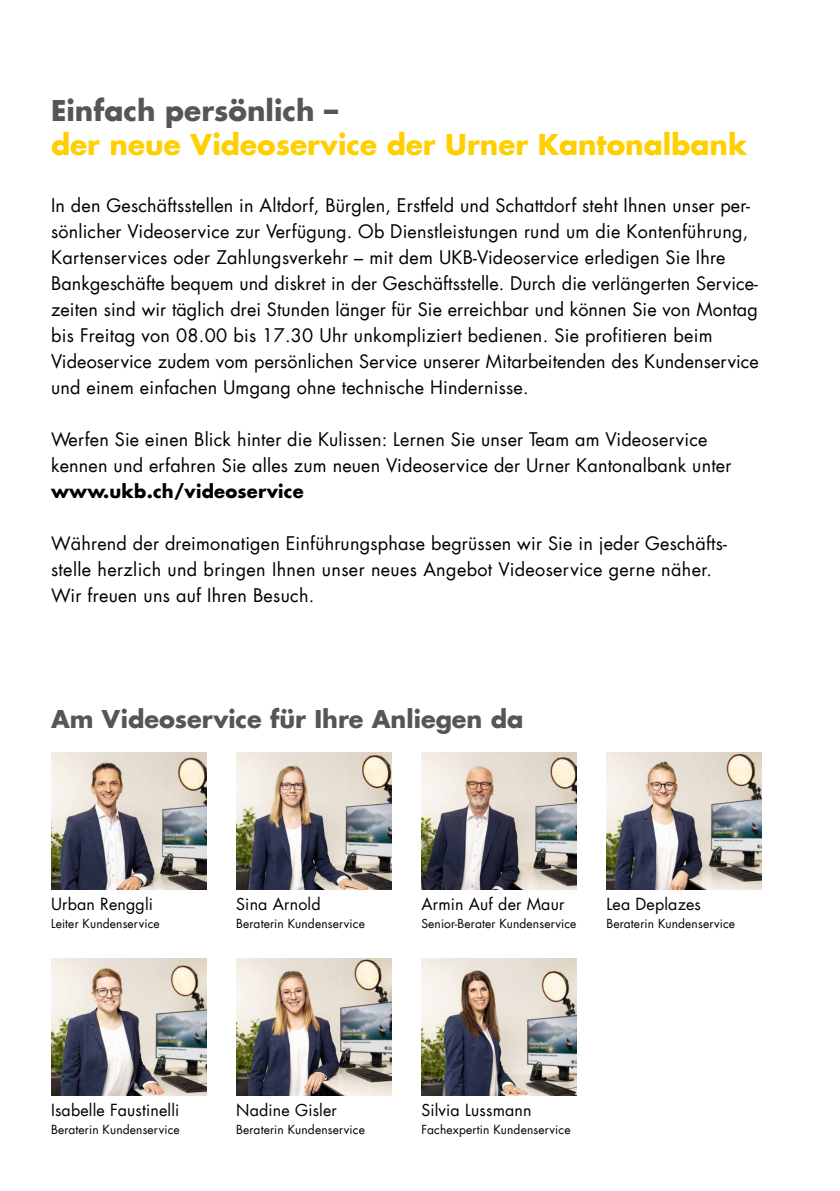
<style>
.page{position:relative;width:840px;height:1191px;background:#fff}
.page>*{position:absolute;margin:0;border:0;box-sizing:border-box;transform-origin:0 0}
.t1{font:700 28px "UKB Futura";color:#ffcf00}
.t2{font:700 28px "UKB Futura";color:#565655}
.t3{font:700 24px "UKB Futura";color:#565655}
.t4{font:18px/26px "UKB Futura";letter-spacing:.01em;color:#000}
.t5{font:700 18px "UKB Futura";letter-spacing:.01em;color:#000}
.t6{font:16px "UKB Futura";letter-spacing:.01em;color:#000}
.t7{font:12px "UKB Futura";letter-spacing:.01em;color:#000}
</style>
<div class="page">
<img style="left:51px;top:753px;width:155px;height:136px">
<img style="left:236px;top:753px;width:155px;height:136px">
<img style="left:421px;top:753px;width:155px;height:136px">
<img style="left:236px;top:959px;width:155px;height:136px">
<img style="left:421px;top:959px;width:155px;height:136px">
<img style="left:51px;top:959px;width:155px;height:136px">
<img style="left:606px;top:753px;width:155px;height:136px">
<h1 class="t2" style="left:51px;top:91px;width:288px">Einfach persönlich –</h1>
<h1 class="t1" style="left:51px;top:125px;width:697px">der neue Videoservice der Urner Kantonalbank</h1>
<p class="t4" style="left:51px;top:192px;width:709px">In den Geschäftsstellen in Altdorf, Bürglen, Erstfeld und Schattdorf steht Ihnen unser per&shy;sönlicher Videoservice zur Verfügung. Ob Dienstleistungen rund um die Kontenführung, Kartenservices oder Zahlungsverkehr – mit dem UKB-Videoservice erledigen Sie Ihre Bankgeschäfte bequem und diskret in der Geschäftsstelle. Durch die verlängerten Service&shy;zeiten sind wir täglich drei Stunden länger für Sie erreichbar und können Sie von Montag bis Freitag von 08.00 bis 17.30 Uhr unkompliziert bedienen. Sie profitieren beim Videoservice zudem vom persönlichen Service unserer Mitarbeitenden des Kundenservice und einem einfachen Umgang ohne technische Hindernisse.</p>
<p class="t4" style="left:51px;top:426px;width:681px">Werfen Sie einen Blick hinter die Kulissen: Lernen Sie unser Team am Videoservice kennen und erfahren Sie alles zum neuen Videoservice der Urner Kantonalbank unter</p>
<p class="t5" style="left:51px;top:479px;width:254px">www.ukb.ch/videoservice</p>
<p class="t4" style="left:51px;top:530px;width:677px">Während der dreimonatigen Einführungsphase begrüssen wir Sie in jeder Geschäfts&shy;stelle herzlich und bringen Ihnen unser neues Angebot Videoservice gerne näher.<br>Wir freuen uns auf Ihren Besuch.</p>
<h2 class="t3" style="left:51px;top:702px;width:473px">Am Videoservice für Ihre Anliegen da</h2>
<p class="t6" style="left:51px;top:893px;width:103px">Urban Renggli</p>
<p class="t7" style="left:51px;top:915px;width:110px">Leiter Kundenservice</p>
<p class="t6" style="left:236px;top:893px;width:86px">Sina Arnold</p>
<p class="t7" style="left:236px;top:915px;width:130px">Beraterin Kundenservice</p>
<p class="t6" style="left:421px;top:893px;width:144px">Armin Auf der Maur</p>
<p class="t7" style="left:421px;top:915px;width:157px">Senior-Berater Kundenservice</p>
<p class="t6" style="left:606px;top:893px;width:96px">Lea Deplazes</p>
<p class="t7" style="left:606px;top:915px;width:130px">Beraterin Kundenservice</p>
<p class="t6" style="left:51px;top:1099px;width:130px">Isabelle Faustinelli</p>
<p class="t7" style="left:51px;top:1121px;width:130px">Beraterin Kundenservice</p>
<p class="t6" style="left:236px;top:1099px;width:102px">Nadine Gisler</p>
<p class="t7" style="left:236px;top:1121px;width:130px">Beraterin Kundenservice</p>
<p class="t6" style="left:421px;top:1099px;width:112px">Silvia Lussmann</p>
<p class="t7" style="left:421px;top:1121px;width:151px">Fachexpertin Kundenservice</p>
</div>
